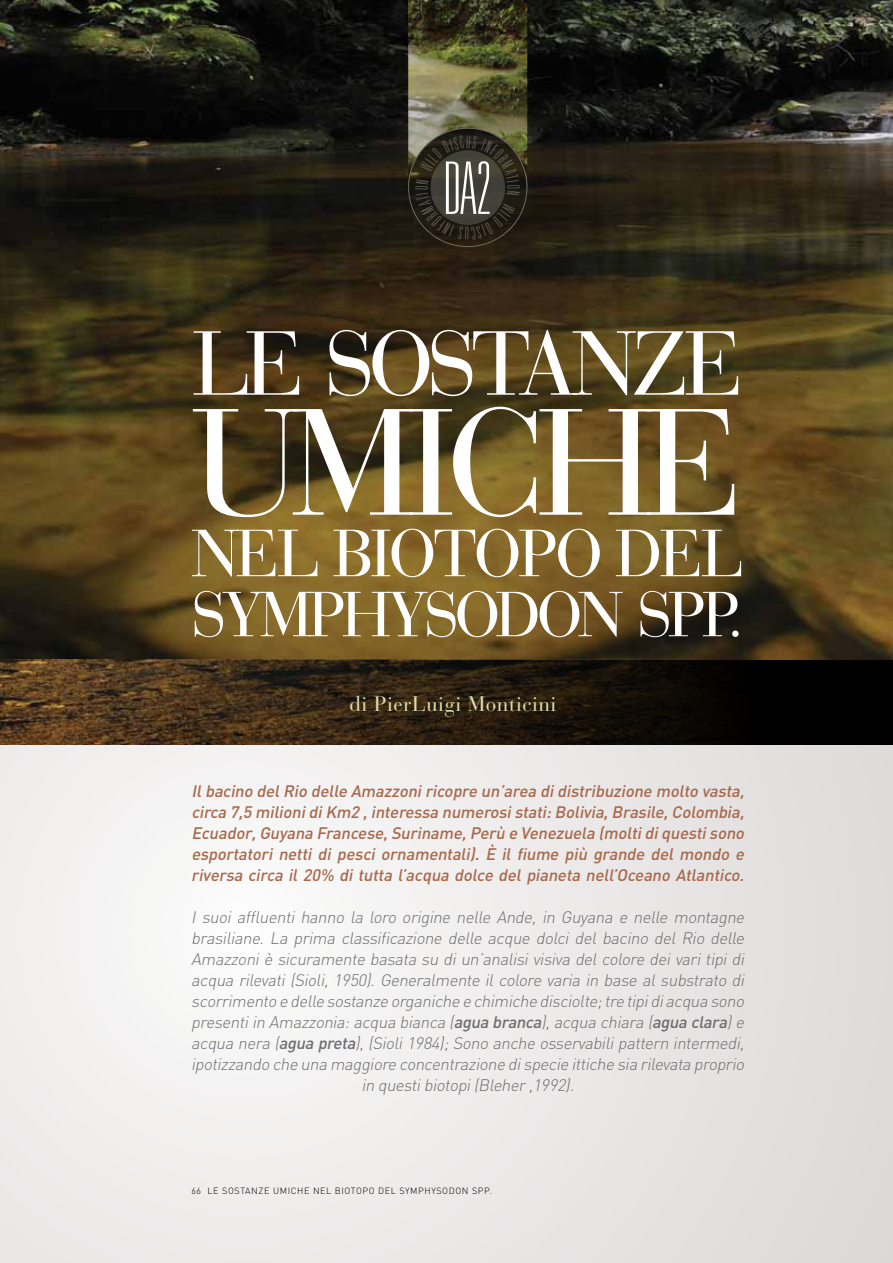
<style>
.page{position:relative;width:893px;height:1263px;background:#fff}
.page>*{position:absolute;margin:0;border:0;box-sizing:border-box;transform-origin:0 0}
.t1{font:150px "Bauer Bodoni";letter-spacing:-.065em;color:#fff}
.t2{font:90px "Bauer Bodoni";letter-spacing:-.07em;color:#fff}
.t3{font:66px "Bauer Bodoni";letter-spacing:-.05em;color:#fff}
.t4{font:63px "Bauer Bodoni";color:#fff}
.t5{font:21px "Bauer Bodoni";letter-spacing:.02em;color:#dbdea9}
.t6{font:italic 300 16.5px/21px "DIN";color:#6d6e71;text-align:center}
.t7{font:italic 500 16.5px/21px "DIN";color:#a8684b;text-align:justify}
.t8{font:300 9px "DIN";letter-spacing:.065em;color:#000}
.s1{font-weight:500}
</style>
<div class="page">
<div style="left:0;top:744px;width:893px;height:519px;background:linear-gradient(to right,#f7f6f6,#e1dfde)"></div>
<img style="left:0;top:0;width:893px;height:744px">
<img style="left:408px;top:0;width:119px;height:187px">
<svg style="left:416px;top:136px;width:104px;height:104px;background:#413e34"></svg>
<h2 class="t2" style="left:191px;top:310px;width:554px">LE SOSTANZE</h2>
<h1 class="t1" style="left:191px;top:373px;width:554px">UMICHE</h1>
<h3 class="t3" style="left:191px;top:514px;width:554px">NEL BIOTOPO DEL</h3>
<h3 class="t4" style="left:191px;top:577px;width:113px">Symph</h3>
<h3 class="t4" style="left:386px;top:577px;width:78px">ysodon</h3>
<h3 class="t4" style="left:637px;top:577px;width:109px">spp.</h3>
<p class="t5" style="left:349px;top:691px;width:209px">di PierLuigi Monticini</p>
<p class="t7" style="left:191px;top:780px;width:558px">Ilbacino delRio delle Amazzoniricopre un’area didistribuzione molto vasta, circa 7,5 milionidiKm2 ,interessa numerosistati:Bolivia,Brasile,Colombia, Ecuador,Guyana Francese,Suriname,Perù e Venezuela (moltidiquestisono esportatori netti di pesci ornamentali). È il fiume più grande del mondo e riversa circa il 20% di tutta l’acqua dolce del pianeta nell’Oceano Atlantico.</p>
<p class="t6" style="left:191px;top:906px;width:558px">I suoi affluenti hanno la loro origine nelle Ande, in Guyana e nelle montagne brasiliane. La prima classificazione delle acque dolci del bacino del Rio delle Amazzoni è sicuramente basata su di un’analisi visiva del colore dei vari tipi di acqua rilevati (Sioli, 1950). Generalmente il colore varia in base al substrato di scorrimento e delle sostanze organiche e chimiche disciolte;tre tipidiacqua sono presentiin Amazzonia:acqua bianca (<span class="s1">agua branca</span>),acqua chiara (<span class="s1">agua clara</span>)e acqua nera (<span class="s1">agua preta</span>),(Sioli1984);Sono anche osservabilipattern intermedi, ipotizzando che una maggiore concentrazione dispecie ittiche sia rilevata proprio in questibiotopi(Bleher,1992).</p>
<p class="t8" style="left:191px;top:1185px;width:227px">66 LE SOSTANZE UMICHE NEL BIOTOPO DEL SYMPH</p>
<p class="t8" style="left:431px;top:1185px;width:13px">YSODON</p>
<p class="t8" style="left:472px;top:1185px;width:7px">SPP</p>
<p class="t8" style="left:489px;top:1185px;width:4px">.</p>
</div>
